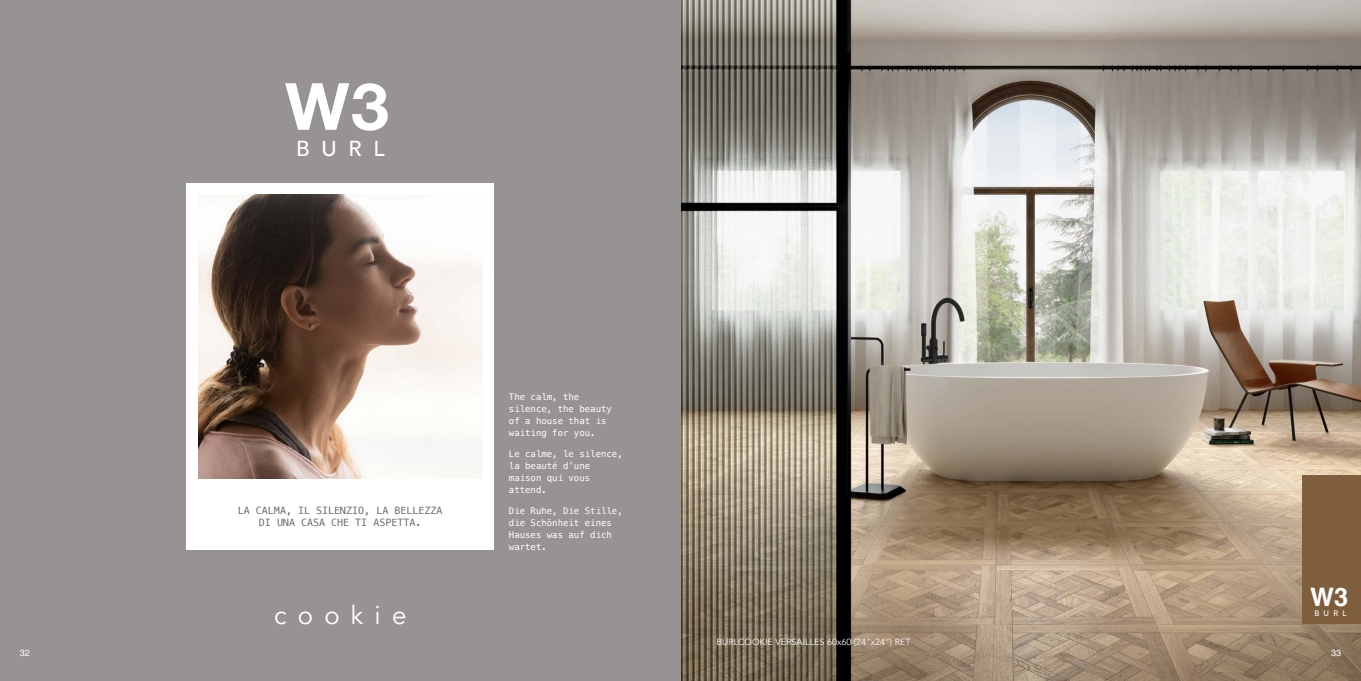
<style>
.page{position:relative;width:1361px;height:681px;background:#fff}
.page>*{position:absolute;margin:0;border:0;box-sizing:border-box;transform-origin:0 0}
.t1{font:700 65.2px "Helvetica Neue LT Std";color:#fff;scale:1.05 1}
.t2{font:25.8px "Avenir";letter-spacing:.435em;color:#fff}
.t3{font:700 25.4px "Helvetica";color:#fff}
.t4{font:500 21.6px "Avenir";color:#fff}
.t5{font:10px/12px "Menlo";color:#6d6e71;text-align:center}
.t6{font:9px/12px "Menlo";color:#fff}
.t7{font:9px "Avenir";color:#fff}
.t8{font:9px "Helvetica LT Std";color:#fff}
.t9{font:500 7.9px "Avenir";color:#fff}
</style>
<div class="page">
<img style="left:680px;top:0;width:681px;height:680px">
<div style="left:0;top:0;width:680px;height:680px;background:#979392"></div>
<div style="left:186px;top:183px;width:308px;height:366px;background:#fff"></div>
<img style="left:198px;top:195px;width:284px;height:283px">
<div style="left:1302px;top:475px;width:59px;height:149px;background:#7e5e3d"></div>
<h1 class="t1" style="left:285px;top:66px;width:101px">W3</h1>
<h3 class="t4" style="left:296px;top:130px;width:90px">BURL</h3>
<p class="t6" style="left:509px;top:391px;width:104px">The calm, the silence, the beauty of a house that is waiting for you.</p>
<p class="t6" style="left:509px;top:448px;width:115px">Le calme, le silence, la beauté d’une maison qui vous attend.</p>
<p class="t5" style="left:238px;top:505px;width:206px">LA CALMA, IL SILENZIO, LA BELLEZZA<br>DI UNA CASA CHE TI ASPETTA.</p>
<p class="t6" style="left:509px;top:504px;width:115px">Die Ruhe, Die Stille, die Schönheit eines<br>Hauses was auf dich wartet.</p>
<h2 class="t2" style="left:274px;top:599px;width:134px">cookie</h2>
<p class="t7" style="left:716px;top:636px;width:196px">BURLCOOKIE VERSAILLES 60x60 (24”x24”) RET</p>
<h3 class="t3" style="left:1310px;top:576px;width:40px">W3</h3>
<p class="t9" style="left:1314px;top:606px;width:34px">BURL</p>
<p class="t8" style="left:20px;top:647px;width:12px">32</p>
<p class="t8" style="left:1331px;top:647px;width:12px">33</p>
</div>
